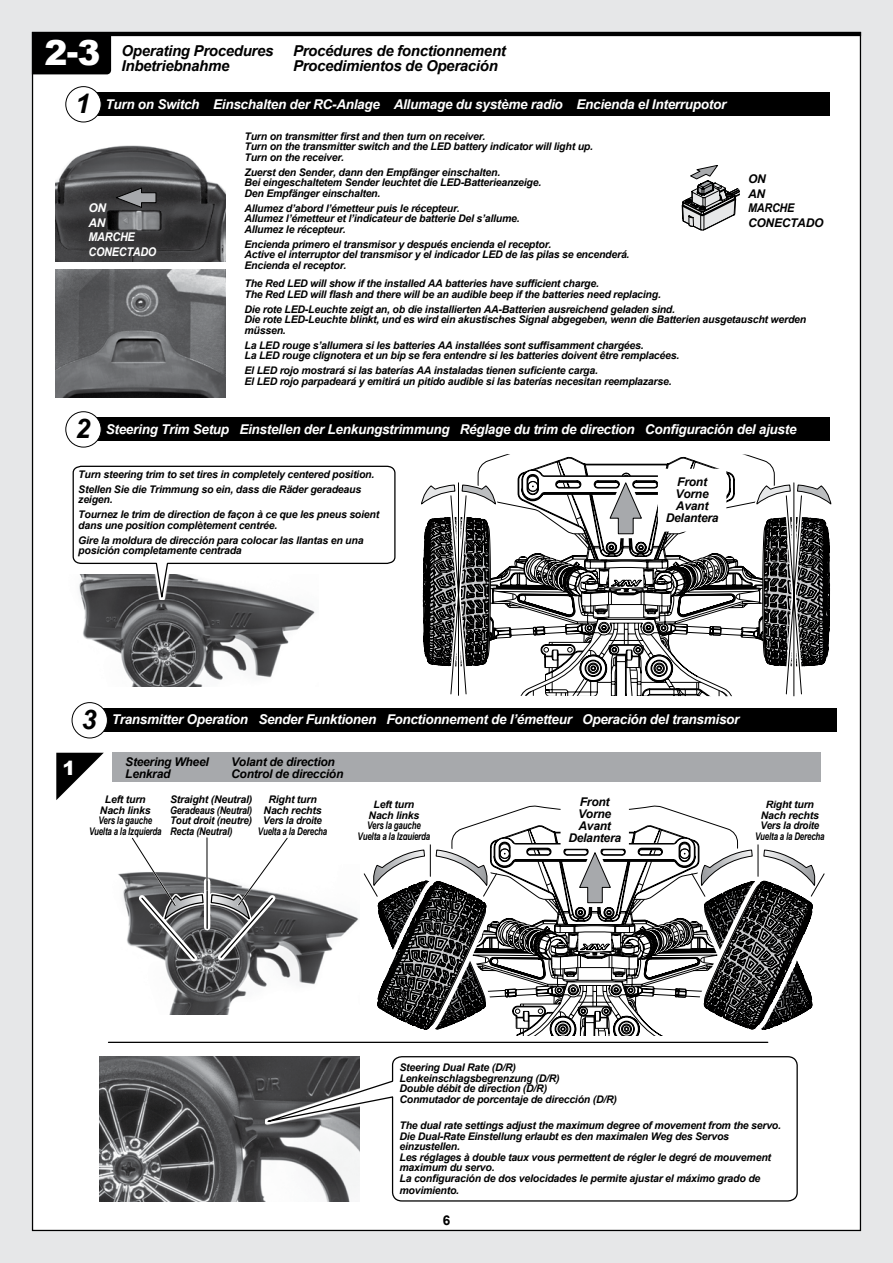
<style>
.page{position:relative;width:893px;height:1263px;background:#e6e7e8}
.page>*{position:absolute;margin:0;border:0;box-sizing:border-box;transform-origin:0 0}
.t1{font:900 34.5px "Arial";color:#fff}
.t2{font:italic 700 27px "Arial";color:#000}
.t3{font:900 19.5px "Arial";color:#fff}
.t4{font:italic 700 15px/15px "Arial";letter-spacing:-.02em;color:#000}
.t5{font:italic 700 13.5px "Arial";letter-spacing:-.02em;color:#fff}
.t6{font:700 13.5px "Arial";color:#000}
.t7{font:italic 700 12px/12px "Arial";letter-spacing:-.02em;color:#000}
.t8{font:italic 700 12px/14.4px "Arial";letter-spacing:-.02em;color:#fff}
.t9{font:italic 700 10.5px/10.5px "Arial";letter-spacing:-.02em;color:#000}
.s1{font-size:27px;color:#000}
</style>
<div class="page">
<div style="left:33px;top:33px;width:827px;height:1197px;background:#fff"></div>
<svg style="left:32px;top:32px;width:829px;height:42px"></svg>
<div style="left:88px;top:93px;width:742px;height:23px;background:#000"></div>
<div style="left:66px;top:87px;width:35px;height:35px;background:#fff;border-radius:50%"></div>
<div style="left:65px;top:86px;width:37px;height:36px;border:1px solid #000;border-radius:50%"></div>
<div style="left:88px;top:418px;width:742px;height:23px;background:#000"></div>
<div style="left:66px;top:412px;width:35px;height:35px;background:#fff;border-radius:50%"></div>
<div style="left:65px;top:411px;width:37px;height:36px;border:1px solid #000;border-radius:50%"></div>
<img style="left:55px;top:145px;width:170px;height:116px">
<svg style="left:114px;top:187px;width:43px;height:22px"></svg>
<svg style="left:682px;top:165px;width:58px;height:66px"></svg>
<img style="left:55px;top:269px;width:170px;height:128px">
<img style="left:83px;top:605px;width:232px;height:82px">
<svg style="left:72px;top:465px;width:324px;height:140px"></svg>
<svg style="left:421px;top:461px;width:411px;height:235px"></svg>
<div style="left:660px;top:471px;width:64px;height:58px;background:#fff"></div>
<img style="left:99px;top:1056px;width:148px;height:146px">
<div style="left:95px;top:709px;width:742px;height:23px;background:#000"></div>
<div style="left:72px;top:703px;width:35px;height:35px;background:#fff;border-radius:50%"></div>
<div style="left:72px;top:702px;width:36px;height:36px;border:1px solid #000;border-radius:50%"></div>
<svg style="left:112px;top:752px;width:709px;height:1px"></svg>
<div style="left:112px;top:753px;width:709px;height:29px;background:#a7a9ac"></div>
<svg style="left:108px;top:1041px;width:661px;height:2px"></svg>
<hr style="left:108px;top:1042px;width:660px;height:1px;background:#000">
<svg style="left:56px;top:753px;width:48px;height:47px"></svg>
<img style="left:118px;top:872px;width:241px;height:143px">
<svg style="left:364px;top:806px;width:460px;height:230px"></svg>
<svg style="left:132px;top:838px;width:156px;height:123px"></svg>
<svg style="left:247px;top:1056px;width:551px;height:146px"></svg>
<div style="left:563px;top:791px;width:64px;height:55px;background:#fff"></div>
<div style="left:355px;top:798px;width:78px;height:44px;background:#fff"></div>
<div style="left:750px;top:798px;width:79px;height:44px;background:#fff"></div>
<h1 class="t1" style="left:44px;top:28px;width:58px">2-3</h1>
<h3 class="t4" style="left:293px;top:44px;width:214px">Procédures de fonctionnement<br>Procedimientos de Operación</h3>
<h3 class="t4" style="left:122px;top:43px;width:153px">Operating Procedures<br>Inbetriebnahme</h3>
<h2 class="t2" style="left:75px;top:86px;width:17px">1</h2>
<p class="t5" style="left:106px;top:95px;width:622px">Turn on Switch Einschalten der RC-Anlage Allumage du système radio Encienda el Interrupotor</p>
<p class="t8" style="left:88px;top:201px;width:69px">ON<br>AN<br>MARCHE<br>CONECTADO</p>
<p class="t9" style="left:244px;top:131px;width:350px">Turn on transmitter first and then turn on receiver.<br>Turn on the transmitter switch and the LED battery indicator will light up.<br>Turn on the receiver.</p>
<p class="t9" style="left:244px;top:167px;width:298px">Zuerst den Sender, dann den Empfänger einschalten.<br>Bei eingeschaltetem Sender leuchtet die LED-Batterieanzeige.<br>Den Empfänger einschalten.</p>
<p class="t9" style="left:244px;top:203px;width:277px">Allumez d’abord l’émetteur puis le récepteur.<br>Allumez l’émetteur et l’indicateur de batterie Del s’allume.<br>Allumez le récepteur.</p>
<p class="t9" style="left:244px;top:239px;width:387px">Encienda primero el transmisor y después encienda el receptor.<br>Active el interruptor del transmisor y el indicador LED de las pilas se encenderá.<br>Encienda el receptor.</p>
<p class="t7" style="left:748px;top:172px;width:77px;line-height:14.4px">ON<br>AN<br>MARCHE<br>CONECTADO</p>
<h2 class="t2" style="left:75px;top:411px;width:17px">2</h2>
<p class="t9" style="left:244px;top:279px;width:418px">The Red LED will show if the installed AA batteries have sufficient charge.<br>The Red LED will flash and there will be an audible beep if the batteries need replacing.</p>
<p class="t9" style="left:244px;top:304px;width:563px">Die rote LED-Leuchte zeigt an, ob die installierten AA-Batterien ausreichend geladen sind.<br>Die rote LED-Leuchte blinkt, und es wird ein akustisches Signal abgegeben, wenn die Batterien ausgetauscht werden müssen.</p>
<p class="t9" style="left:244px;top:340px;width:436px">La LED rouge s’allumera si les batteries AA installées sont suffisamment chargées.<br>La LED rouge clignotera et un bip se fera entendre si les batteries doivent être remplacées.</p>
<p class="t9" style="left:244px;top:366px;width:429px">El LED rojo mostrará si las baterías AA instaladas tienen suficiente carga.<br>El LED rojo parpadeará y emitirá un pitido audible si las baterías necesitan reemplazarse.</p>
<p class="t5" style="left:106px;top:420px;width:692px">Steering Trim Setup Einstellen der Lenkungstrimmung Réglage du trim de direction Configuración del ajuste</p>
<p class="t9" style="left:78px;top:467px;width:298px;line-height:15px">Turn steering trim to set tires in completely centered position.<br>Stellen Sie die Trimmung so ein, dass die Räder geradeaus</p>
<p class="t9" style="left:78px;top:492px;width:302px;line-height:15px">zeigen.<br>Tournez le trim de direction de façon à ce que les pneus soient</p>
<p class="t9" style="left:78px;top:518px;width:287px;line-height:15px">dans une position complètement centrée.<br>Gire la moldura de dirección para colocar las llantas en una</p>
<p class="t9" style="left:78px;top:545px;width:165px">posición completamente centrada</p>
<p class="t7" style="left:666px;top:476px;width:54px;text-align:center">Front<br>Vorne<br>Avant<br>Delantera</p>
<p class="t5" style="left:81px;top:711px;width:660px"><span class="s1">3</span> Transmitter Operation Sender Funktionen Fonctionnement de l’émetteur Operación del transmisor</p>
<h3 class="t3" style="left:63px;top:754px;width:15px">1</h3>
<p class="t7" style="left:125px;top:756px;width:85px">Steering Wheel<br>Lenkrad</p>
<p class="t7" style="left:231px;top:756px;width:114px">Volant de direction<br>Control de dirección</p>
<p class="t9" style="left:89px;top:795px;width:74px;text-align:center">Left turn<br>Nach links<br>Vers la gauche<br>Vuelta a la Izquierda</p>
<p class="t9" style="left:258px;top:795px;width:71px;text-align:center">Right turn<br>Nach rechts<br>Vers la droite<br>Vuelta a la Derecha</p>
<p class="t9" style="left:170px;top:795px;width:84px;text-align:justify">Straight (Neutral)<br>Geradeaus (Neutral)<br>Tout droit (neutre)<br>Recta (Neutral)</p>
<p class="t7" style="left:568px;top:796px;width:54px;text-align:center">Front<br>Vorne<br>Avant<br>Delantera</p>
<p class="t9" style="left:358px;top:799px;width:74px;text-align:center">Left turn<br>Nach links<br>Vers la gauche<br>Vuelta a la Izquierda</p>
<p class="t9" style="left:755px;top:799px;width:71px;text-align:center">Right turn<br>Nach rechts<br>Vers la droite<br>Vuelta a la Derecha</p>
<p class="t9" style="left:399px;top:1063px;width:219px">Steering Dual Rate (D/R)<br>Lenkeinschlagsbegrenzung (D/R)<br>Double débit de direction (D/R)<br>Conmutador de porcentaje de dirección (D/R)</p>
<p class="t9" style="left:399px;top:1120px;width:383px">The dual rate settings adjust the maximum degree of movement from the servo.<br>Die Dual-Rate Einstellung erlaubt es den maximalen Weg des Servos einzustellen.<br>Les réglages à double taux vous permettent de régler le degré de mouvement maximum du servo.<br>La configuración de dos velocidades le permite ajustar el máximo grado de</p>
<p class="t9" style="left:399px;top:1185px;width:61px">movimiento.</p>
<p class="t6" style="left:443px;top:1211px;width:9px">6</p>
</div>
